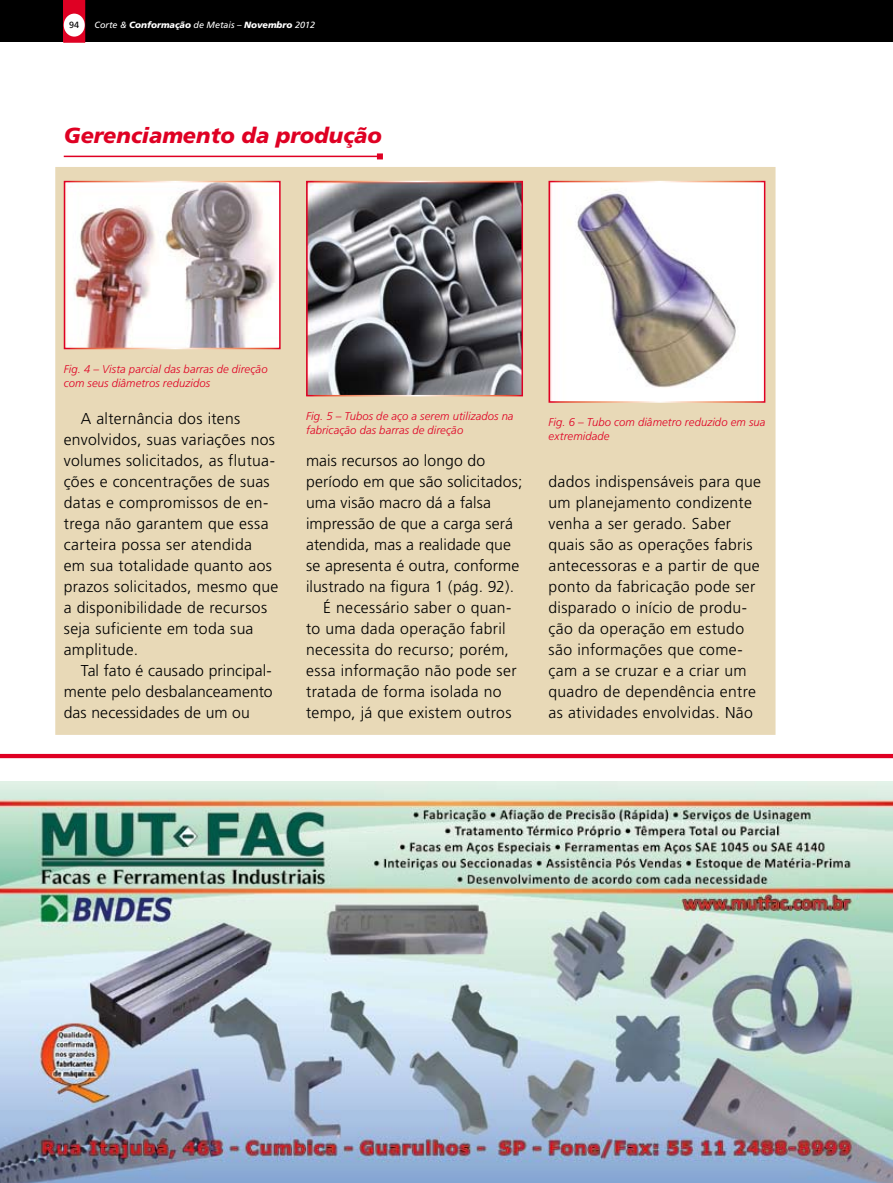
<style>
.page{position:relative;width:893px;height:1183px;background:#fff}
.page>*{position:absolute;margin:0;border:0;box-sizing:border-box;transform-origin:0 0}
.t1{font:italic 900 21.75px "Frutiger";color:#df0023}
.t2{font:300 15.75px/21px "Frutiger";letter-spacing:.02em;color:#000}
.t3{font:300 15.75px "Frutiger";color:#000}
.t4{font:italic 300 11.25px/13.5px "Frutiger";letter-spacing:.01em;color:#df0023}
.t5{font:italic 9px "Frutiger";color:#fff}
.t6{font:9px "Frutiger";color:#000}
.s1{font-weight:900}
</style>
<div class="page">
<div style="left:56px;top:168px;width:719px;height:566px;background:#e8d9b7"></div>
<div style="left:0;top:0;width:893px;height:42px;background:#000"></div>
<svg style="left:64px;top:0;width:21px;height:42px"></svg>
<div style="left:64px;top:14px;width:21px;height:23px;background:#fff;border-radius:50%"></div>
<div style="left:0;top:753px;width:893px;height:5px;background:#df0023"></div>
<hr style="left:64px;top:156px;width:315px;height:1px;background:#df0023">
<svg style="left:377px;top:153px;width:6px;height:6px"></svg>
<img style="left:67px;top:184px;width:211px;height:162px">
<div style="left:64px;top:181px;width:217px;height:168px;border:2px solid #fff"></div>
<img style="left:309px;top:184px;width:211px;height:209px">
<img style="left:552px;top:184px;width:210px;height:215px">
<div style="left:549px;top:181px;width:216px;height:221px;border:2px solid #fff"></div>
<img style="left:0;top:781px;width:893px;height:401px">
<p class="t6" style="left:69px;top:19px;width:12px">94</p>
<p class="t5" style="left:95px;top:19px;width:222px">Corte &amp; <span class="s1">Conformação</span> de Metais – <span class="s1">Novembro</span> 2012</p>
<h1 class="t1" style="left:64px;top:122px;width:320px">Gerenciamento da produção</h1>
<p class="t4" style="left:64px;top:362px;width:205px">Fig. 4 – Vista parcial das barras de direção com seus diâmetros reduzidos</p>
<p class="t2" style="left:64px;top:408px;width:216px;text-indent:17px">A alternância dos itens envolvidos, suas variações nos volumes solicitados, as flutua&shy;ções e concentrações de suas datas e compromissos de en&shy;trega não garantem que essa carteira possa ser atendida<br>em sua totalidade quanto aos prazos solicitados, mesmo que a disponibilidade de recursos seja suficiente em toda sua amplitude.</p>
<p class="t2" style="left:64px;top:660px;width:210px;text-align:justify;text-indent:17px">Tal fato é causado principal&shy;mente pelo desbalanceamento das necessidades de um ou</p>
<p class="t4" style="left:306px;top:409px;width:209px">Fig. 5 – Tubos de aço a serem utilizados na fabricação das barras de direção</p>
<p class="t4" style="left:549px;top:416px;width:218px">Fig. 6 – Tubo com diâmetro reduzido em sua extremidade</p>
<p class="t2" style="left:306px;top:450px;width:181px">mais recursos ao longo do</p>
<p class="t2" style="left:306px;top:471px;width:218px">período em que são solicitados;</p>
<p class="t2" style="left:306px;top:492px;width:186px">uma visão macro dá a falsa</p>
<p class="t2" style="left:306px;top:513px;width:208px">impressão de que a carga será</p>
<p class="t2" style="left:306px;top:534px;width:206px">atendida, mas a realidade que</p>
<p class="t2" style="left:306px;top:555px;width:215px">se apresenta é outra, conforme</p>
<p class="t3" style="left:306px;top:577px;width:210px">ilustrado na figura 1 (pág. 92).</p>
<p class="t2" style="left:323px;top:597px;width:190px">É necessário saber o quan-</p>
<p class="t2" style="left:306px;top:618px;width:201px">to uma dada operação fabril</p>
<p class="t2" style="left:306px;top:639px;width:204px">necessita do recurso; porém,</p>
<p class="t2" style="left:306px;top:660px;width:212px">essa informação não pode ser</p>
<p class="t2" style="left:306px;top:681px;width:197px">tratada de forma isolada no</p>
<p class="t2" style="left:306px;top:702px;width:207px">tempo, já que existem outros</p>
<p class="t2" style="left:549px;top:471px;width:214px">dados indispensáveis para que um planejamento condizente venha a ser gerado. Saber quais são as operações fabris antecessoras e a partir de que ponto da fabricação pode ser disparado o início de produ&shy;ção da operação em estudo são informações que come&shy;çam a se cruzar e a criar um quadro de dependência entre as atividades envolvidas. Não</p>
</div>
